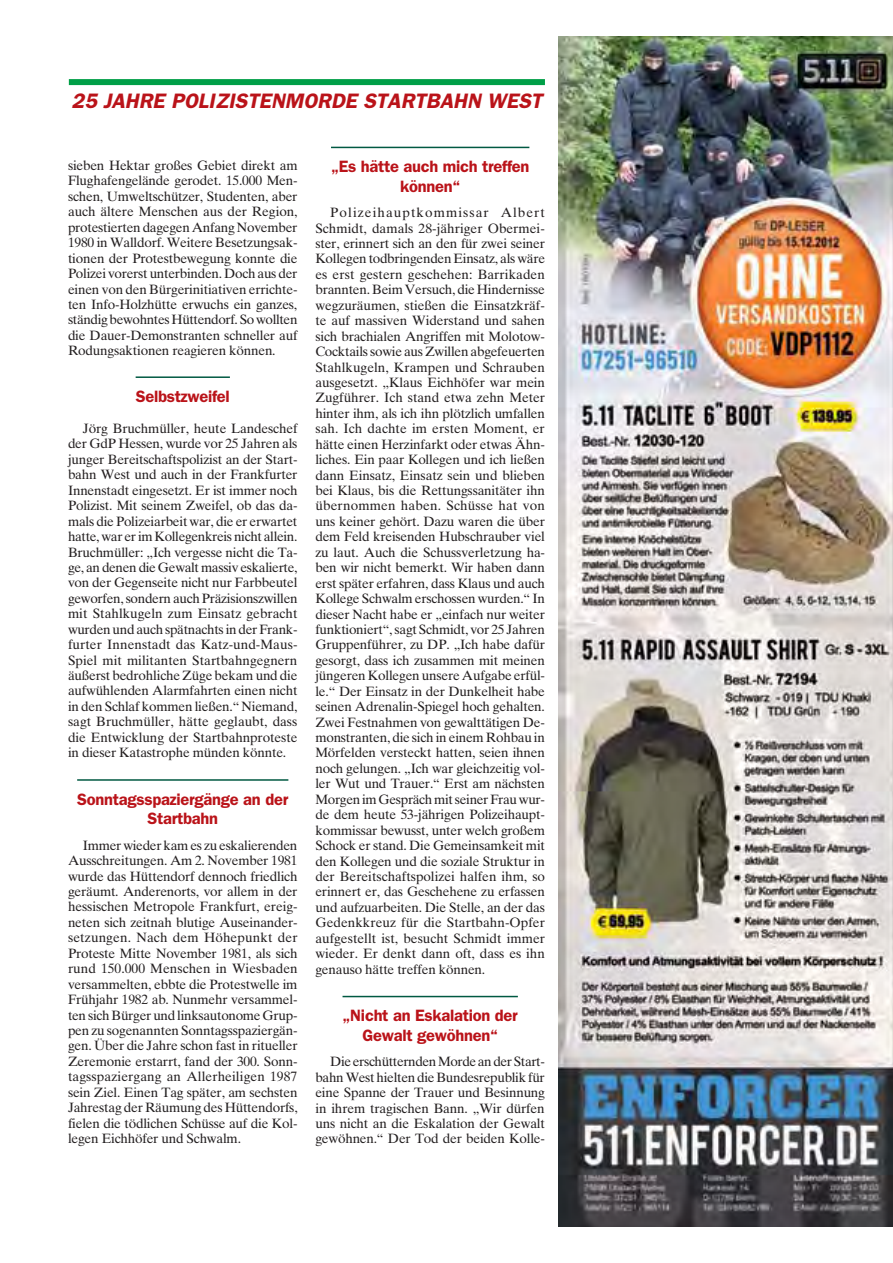
<style>
.page{position:relative;width:893px;height:1263px;background:#fff}
.page>*{position:absolute;margin:0;border:0;box-sizing:border-box;transform-origin:0 0}
.t1{font:italic 600 21px "Franklin Gothic";color:#ba1319}
.t2{font:600 16.5px/19.5px "Franklin Gothic";letter-spacing:-.015em;color:#ba1319;text-align:center}
.t3{font:13.5px/15.5px "Times Ten";letter-spacing:-.015em;color:#231f20;text-align:justify}
</style>
<div class="page">
<div style="left:69px;top:79px;width:476px;height:6px;background:#009f47"></div>
<img style="left:558px;top:36px;width:335px;height:1190px">
<hr style="left:136px;top:376px;width:94px;height:2px;background:#005942">
<hr style="left:77px;top:779px;width:211px;height:2px;background:#005942">
<hr style="left:331px;top:147px;width:198px;height:1px;background:#005942">
<hr style="left:342px;top:996px;width:176px;height:1px;background:#005942">
<h1 class="t1" style="left:72px;top:93px;width:472px">25 JAHRE POLIZISTENMORDE STARTBAHN WEST</h1>
<p class="t3" style="left:68px;top:159px;width:231px">sieben Hektar großes Gebiet direkt am Flughafengelände gerodet. 15.000 Men&shy;schen, Umweltschützer, Studenten, aber auch ältere Menschen aus der Region, protestierten dagegen Anfang November 1980 in Walldorf. Weitere Besetzungsak&shy;tionen der Protestbewegung konnte die Polizei vorerst unterbinden. Doch aus der einen von den Bürgerinitiativen errichte&shy;ten Info-Holzhütte erwuchs ein ganzes, ständig bewohntes Hüttendorf. So wollten die Dauer-Demonstranten schneller auf Rodungsaktionen reagieren können.</p>
<p class="t2" style="left:136px;top:388px;width:96px">Selbstzweifel</p>
<p class="t3" style="left:68px;top:422px;width:231px;text-indent:15px">Jörg Bruchmüller, heute Landeschef der GdP Hessen, wurde vor 25 Jahren als junger Bereitschaftspolizist an der Start&shy;bahn West und auch in der Frankfurter Innenstadt eingesetzt. Er ist immer noch Polizist. Mit seinem Zweifel, ob das da&shy;mals die Polizeiarbeit war, die er erwartet hatte, war er im Kollegenkreis nicht allein.<br>Bruchmüller: „Ich vergesse nicht die Ta&shy;ge, an denen die Gewalt massiv eskalierte, von der Gegenseite nicht nur Farbbeutel geworfen, sondern auch Präzisionszwillen mit Stahlkugeln zum Einsatz gebracht wurden und auch spätnachts in der Frank&shy;furter Innenstadt das Katz-und-Maus-Spiel mit militanten Startbahngegnern äußerst bedrohliche Züge bekam und die aufwühlenden Alarmfahrten einen nicht in den Schlaf kommen ließen.“ Niemand, sagt Bruchmüller, hätte geglaubt, dass die Entwicklung der Startbahnproteste in dieser Katastrophe münden könnte.</p>
<p class="t2" style="left:77px;top:791px;width:212px">Sonntagsspaziergänge an der<br>Startbahn</p>
<p class="t3" style="left:68px;top:839px;width:231px;text-indent:15px">Immer wieder kam es zu eskalierenden Ausschreitungen. Am 2. November 1981 wurde das Hüttendorf dennoch friedlich geräumt. Anderenorts, vor allem in der hessischen Metropole Frankfurt, ereig&shy;neten sich zeitnah blutige Auseinander&shy;setzungen. Nach dem Höhepunkt der Proteste Mitte November 1981, als sich rund 150.000 Menschen in Wiesbaden versammelten, ebbte die Protestwelle im Frühjahr 1982 ab. Nunmehr versammel&shy;ten sich Bürger und linksautonome Grup&shy;pen zu sogenannten Sonntagsspaziergän&shy;gen. Über die Jahre schon fast in ritueller Zeremonie erstarrt, fand der 300. Sonn&shy;tagsspaziergang an Allerheiligen 1987 sein Ziel. Einen Tag später, am sechsten Jahrestag der Räumung des Hüttendorfs, fielen die tödlichen Schüsse auf die Kol&shy;legen Eichhöfer und Schwalm.</p>
<p class="t2" style="left:331px;top:158px;width:200px">„Es hätte auch mich treffen können“</p>
<p class="t3" style="left:315px;top:206px;width:231px;text-indent:15px">Polizeihauptkommissar Albert Schmidt, damals 28-jähriger Obermei&shy;ster, erinnert sich an den für zwei seiner Kollegen todbringenden Einsatz, als wäre es erst gestern geschehen: Barrikaden brannten. Beim Versuch, die Hindernisse wegzuräumen, stießen die Einsatzkräf&shy;te auf massiven Widerstand und sahen sich brachialen Angriffen mit Molotow-Cocktails sowie aus Zwillen abgefeuerten Stahlkugeln, Krampen und Schrauben ausgesetzt. „Klaus Eichhöfer war mein Zugführer. Ich stand etwa zehn Meter hinter ihm, als ich ihn plötzlich umfallen sah. Ich dachte im ersten Moment, er hätte einen Herzinfarkt oder etwas Ähn&shy;liches. Ein paar Kollegen und ich ließen dann Einsatz, Einsatz sein und blieben bei Klaus, bis die Rettungssanitäter ihn übernommen haben. Schüsse hat von uns keiner gehört. Dazu waren die über dem Feld kreisenden Hubschrauber viel zu laut. Auch die Schussverletzung ha&shy;ben wir nicht bemerkt. Wir haben dann erst später erfahren, dass Klaus und auch Kollege Schwalm erschossen wurden.“ In dieser Nacht habe er „einfach nur weiter funktioniert“, sagt Schmidt, vor 25 Jahren Gruppenführer, zu DP. „Ich habe dafür gesorgt, dass ich zusammen mit meinen jüngeren Kollegen unsere Aufgabe erfül&shy;le.“ Der Einsatz in der Dunkelheit habe seinen Adrenalin-Spiegel hoch gehalten.<br>Zwei Festnahmen von gewalttätigen De&shy;monstranten, die sich in einem Rohbau in Mörfelden versteckt hatten, seien ihnen noch gelungen. „Ich war gleichzeitig vol&shy;ler Wut und Trauer.“ Erst am nächsten Morgen im Gespräch mit seiner Frau wur&shy;de dem heute 53-jährigen Polizeihaupt&shy;kommissar bewusst, unter welch großem Schock er stand. Die Gemeinsamkeit mit den Kollegen und die soziale Struktur in der Bereitschaftspolizei halfen ihm, so erinnert er, das Geschehene zu erfassen und aufzuarbeiten. Die Stelle, an der das Gedenkkreuz für die Startbahn-Opfer aufgestellt ist, besucht Schmidt immer wieder. Er denkt dann oft, dass es ihn genauso hätte treffen können.</p>
<p class="t2" style="left:343px;top:1007px;width:177px">„Nicht an Eskalation der<br>Gewalt gewöhnen“</p>
<p class="t3" style="left:315px;top:1055px;width:231px;text-indent:15px">Die erschütternden Morde an der Start&shy;bahn West hielten die Bundesrepublik für eine Spanne der Trauer und Besinnung in ihrem tragischen Bann. „Wir dürfen uns nicht an die Eskalation der Gewalt gewöhnen.“ Der Tod der beiden Kolle-</p>
</div>
